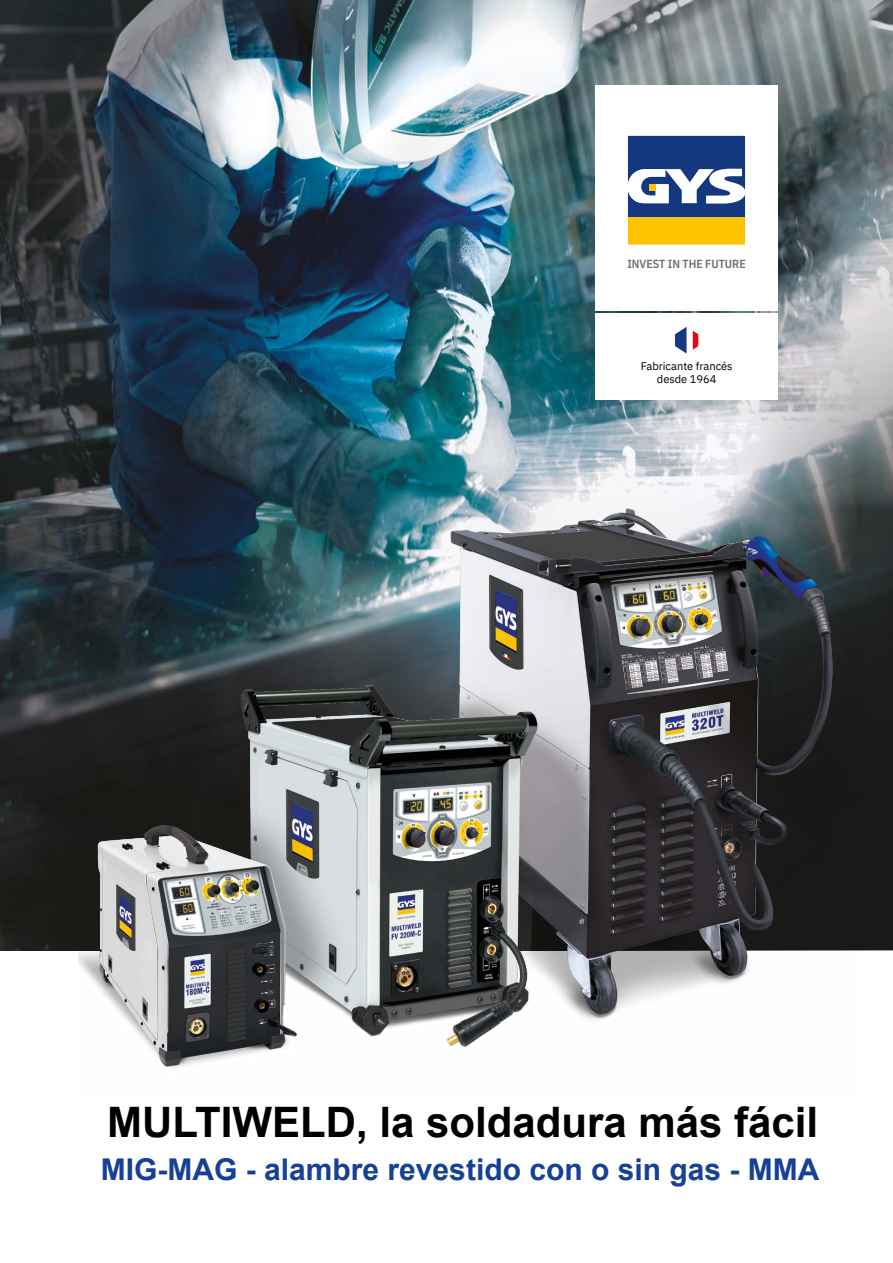
<style>
.page{position:relative;width:893px;height:1263px;background:#fff}
.page>*{position:absolute;margin:0;border:0;box-sizing:border-box;transform-origin:0 0}
.t1{font:700 42px "Arial";color:#000}
.t2{font:700 30px "Arial";color:#164194}
.gamme{font:600 11.7px "IBM Plex Sans Cond";color:#706f6f}
.t3{font:11.1px "IBM Plex Sans";color:#000}
</style>
<div class="page">
<img style="left:0;top:0;width:893px;height:950px">
<img style="left:78px;top:499px;width:784px;height:569px">
<div style="left:595px;top:85px;width:183px;height:226px;background:#fff"></div>
<div style="left:595px;top:313px;width:183px;height:87px;background:#fff"></div>
<svg style="left:675px;top:327px;width:24px;height:27px"></svg>
<div style="left:628px;top:217px;width:117px;height:28px;background:#fdc300"></div>
<svg style="left:628px;top:136px;width:117px;height:81px"></svg>
<p class="gamme" style="left:627px;top:254px;width:120px">INVEST IN THE FUTURE</p>
<p class="t3" style="left:641px;top:357px;width:93px">Fabricante francés</p>
<p class="t3" style="left:657px;top:371px;width:61px">desde 1964</p>
<p class="t1" style="left:107px;top:1092px;width:713px">MULTIWELD, la soldadura más fácil</p>
<p class="t2" style="left:101px;top:1148px;width:720px">MIG-MAG - alambre revestido con o sin gas - MMA</p>
</div>
